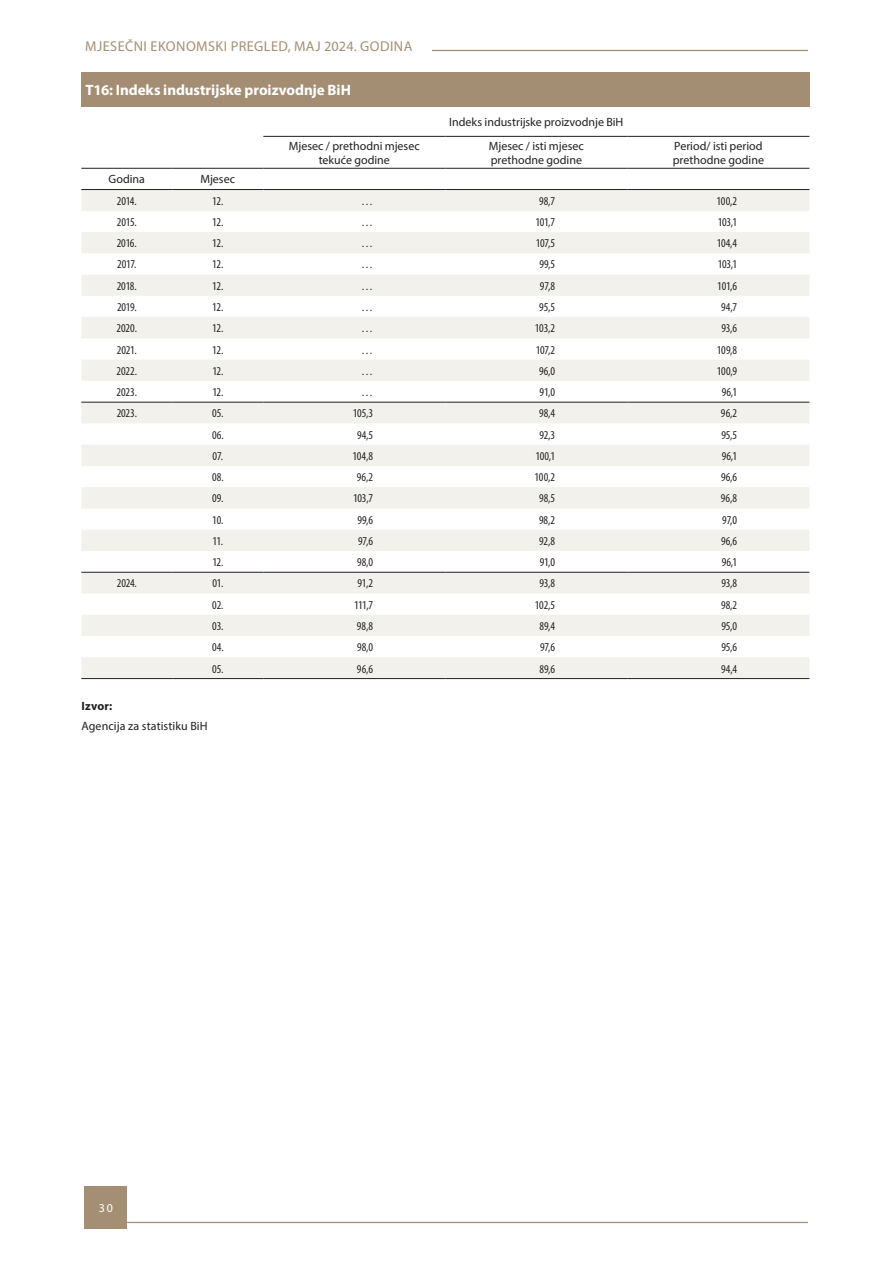
<style>
.page{position:relative;width:893px;height:1263px;background:#fff}
.page>*{position:absolute;margin:0;border:0;box-sizing:border-box;transform-origin:0 0}
.t1{font:700 15px "Myriad Pro";letter-spacing:-.005em;color:#fff}
.t2{font:14.25px "Myriad Pro";letter-spacing:.03em;color:#a48f74}
.t3{font:condensed 12px "Myriad Pro";letter-spacing:-.015em;color:#231f20}
.t4{font:12px/14.4px "Myriad Pro";color:#231f20}
.t5{font:700 12px "Myriad Pro";letter-spacing:.015em;color:#231f20}
.t6{font:12px "Myriad Pro";color:#fff}
</style>
<div class="page">
<div style="left:85px;top:1186px;width:42px;height:43px;background:#a48f74"></div>
<hr style="left:432px;top:50px;width:376px;height:1px;background:#a48f74">
<hr style="left:127px;top:1222px;width:681px;height:1px;background:#a48f74">
<div style="left:81px;top:72px;width:728px;height:34px;background:#a48e73"></div>
<svg style="left:81px;top:190px;width:728px;height:488px;fill:#f3f1ed"></svg>
<hr style="left:81px;top:402px;width:91px;height:1px;background:#231f20">
<hr style="left:172px;top:402px;width:91px;height:1px;background:#231f20">
<hr style="left:263px;top:402px;width:182px;height:1px;background:#231f20">
<hr style="left:445px;top:402px;width:182px;height:1px;background:#231f20">
<hr style="left:627px;top:402px;width:182px;height:1px;background:#231f20">
<hr style="left:81px;top:678px;width:91px;height:1px;background:#231f20">
<hr style="left:172px;top:678px;width:91px;height:1px;background:#231f20">
<hr style="left:263px;top:678px;width:182px;height:1px;background:#231f20">
<hr style="left:445px;top:678px;width:182px;height:1px;background:#231f20">
<hr style="left:627px;top:678px;width:182px;height:1px;background:#231f20">
<hr style="left:81px;top:189px;width:91px;height:1px;background:#231f20">
<hr style="left:172px;top:189px;width:91px;height:1px;background:#231f20">
<hr style="left:263px;top:189px;width:182px;height:1px;background:#231f20">
<hr style="left:445px;top:189px;width:182px;height:1px;background:#231f20">
<hr style="left:627px;top:189px;width:182px;height:1px;background:#231f20">
<hr style="left:81px;top:168px;width:91px;height:1px;background:#231f20">
<hr style="left:172px;top:168px;width:91px;height:1px;background:#231f20">
<hr style="left:263px;top:168px;width:182px;height:1px;background:#231f20">
<hr style="left:445px;top:168px;width:182px;height:1px;background:#231f20">
<hr style="left:627px;top:168px;width:182px;height:1px;background:#231f20">
<hr style="left:263px;top:136px;width:182px;height:1px;background:#231f20">
<hr style="left:445px;top:136px;width:182px;height:1px;background:#231f20">
<hr style="left:627px;top:136px;width:182px;height:1px;background:#231f20">
<hr style="left:81px;top:572px;width:91px;height:1px;background:#231f20">
<hr style="left:172px;top:572px;width:91px;height:1px;background:#231f20">
<hr style="left:263px;top:572px;width:182px;height:1px;background:#231f20">
<hr style="left:445px;top:572px;width:182px;height:1px;background:#231f20">
<hr style="left:627px;top:572px;width:182px;height:1px;background:#231f20">
<p class="t2" style="left:85px;top:37px;width:329px">MJESEČNI EKONOMSKI PREGLED, MAJ 2024. GODINA</p>
<p class="t1" style="left:86px;top:80px;width:267px">T16: Indeks industrijske proizvodnje BiH</p>
<p class="t4" style="left:449px;top:114px;width:176px">Indeks industrijske proizvodnje BiH</p>
<p class="t4" style="left:289px;top:138px;width:132px;text-align:center">Mjesec / prethodni mjesec tekuće godine</p>
<p class="t4" style="left:489px;top:138px;width:97px">Mjesec / isti mjesec prethodne godine</p>
<p class="t4" style="left:673px;top:138px;width:93px">Period/ isti period prethodne godine</p>
<p class="t4" style="left:109px;top:172px;width:38px">Godina</p>
<p class="t4" style="left:200px;top:172px;width:36px">Mjesec</p>
<p class="t3" style="left:117px;top:193px;width:22px">2014.</p>
<p class="t3" style="left:212px;top:193px;width:13px">12.</p>
<p class="t3" style="left:361px;top:193px;width:13px">…</p>
<p class="t3" style="left:539px;top:193px;width:17px">98,7</p>
<p class="t3" style="left:717px;top:193px;width:22px">100,2</p>
<p class="t3" style="left:117px;top:215px;width:21px">2015.</p>
<p class="t3" style="left:212px;top:215px;width:13px">12.</p>
<p class="t3" style="left:361px;top:215px;width:13px">…</p>
<p class="t3" style="left:535px;top:215px;width:21px">101,7</p>
<p class="t3" style="left:718px;top:215px;width:21px">103,1</p>
<p class="t3" style="left:117px;top:236px;width:22px">2016.</p>
<p class="t3" style="left:212px;top:236px;width:13px">12.</p>
<p class="t3" style="left:361px;top:236px;width:13px">…</p>
<p class="t3" style="left:536px;top:236px;width:21px">107,5</p>
<p class="t3" style="left:717px;top:236px;width:22px">104,4</p>
<p class="t3" style="left:117px;top:257px;width:21px">2017.</p>
<p class="t3" style="left:212px;top:257px;width:13px">12.</p>
<p class="t3" style="left:361px;top:257px;width:13px">…</p>
<p class="t3" style="left:539px;top:257px;width:17px">99,5</p>
<p class="t3" style="left:718px;top:257px;width:21px">103,1</p>
<p class="t3" style="left:117px;top:278px;width:22px">2018.</p>
<p class="t3" style="left:212px;top:278px;width:13px">12.</p>
<p class="t3" style="left:361px;top:278px;width:13px">…</p>
<p class="t3" style="left:540px;top:278px;width:17px">97,8</p>
<p class="t3" style="left:717px;top:278px;width:21px">101,6</p>
<p class="t3" style="left:117px;top:300px;width:21px">2019.</p>
<p class="t3" style="left:212px;top:300px;width:13px">12.</p>
<p class="t3" style="left:361px;top:300px;width:13px">…</p>
<p class="t3" style="left:539px;top:300px;width:17px">95,5</p>
<p class="t3" style="left:721px;top:300px;width:17px">94,7</p>
<p class="t3" style="left:117px;top:321px;width:22px">2020.</p>
<p class="t3" style="left:212px;top:321px;width:13px">12.</p>
<p class="t3" style="left:361px;top:321px;width:13px">…</p>
<p class="t3" style="left:535px;top:321px;width:22px">103,2</p>
<p class="t3" style="left:721px;top:321px;width:17px">93,6</p>
<p class="t3" style="left:117px;top:342px;width:21px">2021.</p>
<p class="t3" style="left:212px;top:342px;width:13px">12.</p>
<p class="t3" style="left:361px;top:342px;width:13px">…</p>
<p class="t3" style="left:536px;top:342px;width:21px">107,2</p>
<p class="t3" style="left:717px;top:342px;width:22px">109,8</p>
<p class="t3" style="left:117px;top:364px;width:22px">2022.</p>
<p class="t3" style="left:212px;top:364px;width:13px">12.</p>
<p class="t3" style="left:361px;top:364px;width:13px">…</p>
<p class="t3" style="left:539px;top:364px;width:18px">96,0</p>
<p class="t3" style="left:717px;top:364px;width:22px">100,9</p>
<p class="t3" style="left:117px;top:385px;width:22px">2023.</p>
<p class="t3" style="left:212px;top:385px;width:13px">12.</p>
<p class="t3" style="left:361px;top:385px;width:13px">…</p>
<p class="t3" style="left:540px;top:385px;width:17px">91,0</p>
<p class="t3" style="left:722px;top:385px;width:17px">96,1</p>
<p class="t3" style="left:117px;top:406px;width:22px">2023.</p>
<p class="t3" style="left:212px;top:406px;width:13px">05.</p>
<p class="t3" style="left:353px;top:406px;width:22px">105,3</p>
<p class="t3" style="left:539px;top:406px;width:18px">98,4</p>
<p class="t3" style="left:721px;top:406px;width:18px">96,2</p>
<p class="t3" style="left:212px;top:427px;width:13px">06.</p>
<p class="t3" style="left:357px;top:427px;width:18px">94,5</p>
<p class="t3" style="left:539px;top:427px;width:17px">92,3</p>
<p class="t3" style="left:721px;top:427px;width:17px">95,5</p>
<p class="t3" style="left:213px;top:449px;width:12px">07.</p>
<p class="t3" style="left:352px;top:449px;width:22px">104,8</p>
<p class="t3" style="left:535px;top:449px;width:21px">100,1</p>
<p class="t3" style="left:722px;top:449px;width:17px">96,1</p>
<p class="t3" style="left:212px;top:470px;width:13px">08.</p>
<p class="t3" style="left:357px;top:470px;width:18px">96,2</p>
<p class="t3" style="left:535px;top:470px;width:22px">100,2</p>
<p class="t3" style="left:721px;top:470px;width:18px">96,6</p>
<p class="t3" style="left:212px;top:491px;width:13px">09.</p>
<p class="t3" style="left:353px;top:491px;width:21px">103,7</p>
<p class="t3" style="left:539px;top:491px;width:18px">98,5</p>
<p class="t3" style="left:721px;top:491px;width:18px">96,8</p>
<p class="t3" style="left:212px;top:512px;width:13px">10.</p>
<p class="t3" style="left:357px;top:512px;width:17px">99,6</p>
<p class="t3" style="left:539px;top:512px;width:18px">98,2</p>
<p class="t3" style="left:722px;top:512px;width:17px">97,0</p>
<p class="t3" style="left:213px;top:534px;width:12px">11.</p>
<p class="t3" style="left:358px;top:534px;width:17px">97,6</p>
<p class="t3" style="left:539px;top:534px;width:18px">92,8</p>
<p class="t3" style="left:721px;top:534px;width:18px">96,6</p>
<p class="t3" style="left:212px;top:555px;width:13px">12.</p>
<p class="t3" style="left:357px;top:555px;width:18px">98,0</p>
<p class="t3" style="left:540px;top:555px;width:17px">91,0</p>
<p class="t3" style="left:722px;top:555px;width:17px">96,1</p>
<p class="t3" style="left:117px;top:576px;width:22px">2024.</p>
<p class="t3" style="left:212px;top:576px;width:12px">01.</p>
<p class="t3" style="left:358px;top:576px;width:17px">91,2</p>
<p class="t3" style="left:539px;top:576px;width:17px">93,8</p>
<p class="t3" style="left:721px;top:576px;width:17px">93,8</p>
<p class="t3" style="left:212px;top:597px;width:13px">02.</p>
<p class="t3" style="left:354px;top:597px;width:21px">111,7</p>
<p class="t3" style="left:535px;top:597px;width:22px">102,5</p>
<p class="t3" style="left:721px;top:597px;width:18px">98,2</p>
<p class="t3" style="left:212px;top:619px;width:13px">03.</p>
<p class="t3" style="left:357px;top:619px;width:18px">98,8</p>
<p class="t3" style="left:540px;top:619px;width:17px">89,4</p>
<p class="t3" style="left:721px;top:619px;width:17px">95,0</p>
<p class="t3" style="left:212px;top:640px;width:13px">04.</p>
<p class="t3" style="left:357px;top:640px;width:18px">98,0</p>
<p class="t3" style="left:540px;top:640px;width:17px">97,6</p>
<p class="t3" style="left:721px;top:640px;width:17px">95,6</p>
<p class="t3" style="left:212px;top:661px;width:13px">05.</p>
<p class="t3" style="left:357px;top:661px;width:18px">96,6</p>
<p class="t3" style="left:539px;top:661px;width:17px">89,6</p>
<p class="t3" style="left:721px;top:661px;width:18px">94,4</p>
<p class="t5" style="left:81px;top:698px;width:32px">Izvor:</p>
<p class="t4" style="left:81px;top:719px;width:128px">Agencija za statistiku BiH</p>
<p class="t6" style="left:99px;top:1201px;width:16px">30</p>
</div>
